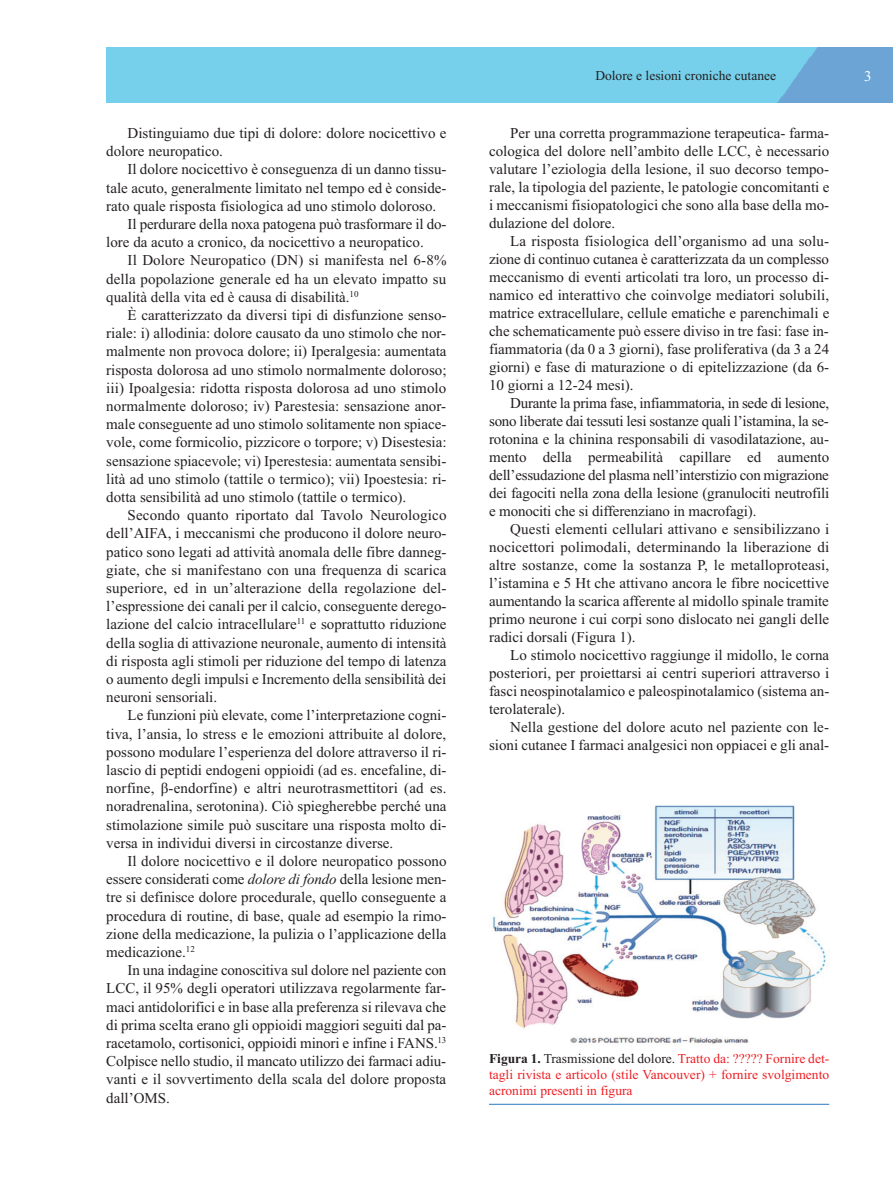
<style>
.page{position:relative;width:893px;height:1191px;background:#fff}
.page>*{position:absolute;margin:0;border:0;box-sizing:border-box;transform-origin:0 0}
.t1{font:15px/18px "Times New Roman";color:#231f20;text-align:justify}
.t2{font:15px "Times New Roman";color:#fff}
.t3{font:13.5px/16.2px "Times New Roman";color:#ee1e24;text-align:justify}
.t4{font:13.5px "Times New Roman";color:#231f20}
.s1{font-style:italic}
.s2{font-weight:700;color:#231f20}
.s3{color:#231f20}
</style>
<div class="page">
<img style="left:492px;top:805px;width:337px;height:239px">
<hr style="left:489px;top:1104px;width:340px;height:1px;background:#2b79be">
<p class="t1" style="left:106px;top:124px;width:342px;text-indent:21px">Distinguiamo due tipi di dolore: dolore nocicettivo e dolore neuropatico.</p>
<p class="t1" style="left:128px;top:160px;width:320px">Il dolore nocicettivo è conseguenza di un danno tissu-</p>
<p class="t1" style="left:106px;top:178px;width:342px">tale acuto, generalmente limitato nel tempo ed è conside-</p>
<p class="t1" style="left:106px;top:197px;width:331px">rato quale risposta fisiologica ad uno stimolo doloroso.</p>
<p class="t1" style="left:128px;top:215px;width:321px">Il perdurare della noxa patogena può trasformare il do-</p>
<p class="t1" style="left:106px;top:233px;width:319px">lore da acuto a cronico, da nocicettivo a neuropatico.</p>
<p class="t1" style="left:128px;top:251px;width:320px">Il Dolore Neuropatico (DN) si manifesta nel 6-8%</p>
<p class="t1" style="left:106px;top:269px;width:341px">della popolazione generale ed ha un elevato impatto su</p>
<p class="t1" style="left:106px;top:288px;width:254px">qualità della vita ed è causa di disabilità.<sup>10</sup></p>
<p class="t1" style="left:128px;top:306px;width:320px">È caratterizzato da diversi tipi di disfunzione senso-</p>
<p class="t1" style="left:106px;top:324px;width:341px">riale: i) allodinia: dolore causato da uno stimolo che nor-</p>
<p class="t1" style="left:106px;top:342px;width:342px">malmente non provoca dolore; ii) Iperalgesia: aumentata</p>
<p class="t1" style="left:106px;top:360px;width:342px">risposta dolorosa ad uno stimolo normalmente doloroso;</p>
<p class="t1" style="left:106px;top:379px;width:342px">iii) Ipoalgesia: ridotta risposta dolorosa ad uno stimolo</p>
<p class="t1" style="left:106px;top:397px;width:341px">normalmente doloroso; iv) Parestesia: sensazione anor-</p>
<p class="t1" style="left:106px;top:415px;width:341px">male conseguente ad uno stimolo solitamente non spiace-</p>
<p class="t1" style="left:106px;top:433px;width:342px">vole, come formicolio, pizzicore o torpore; v) Disestesia:</p>
<p class="t1" style="left:106px;top:451px;width:342px">sensazione spiacevole; vi) Iperestesia: aumentata sensibi-</p>
<p class="t1" style="left:106px;top:469px;width:342px">lità ad uno stimolo (tattile o termico); vii) Ipoestesia: ri-</p>
<p class="t1" style="left:106px;top:488px;width:301px">dotta sensibilità ad uno stimolo (tattile o termico).</p>
<p class="t1" style="left:128px;top:506px;width:320px">Secondo quanto riportato dal Tavolo Neurologico</p>
<p class="t1" style="left:106px;top:524px;width:342px">dell’AIFA, i meccanismi che producono il dolore neuro-</p>
<p class="t1" style="left:106px;top:542px;width:342px">patico sono legati ad attività anomala delle fibre danneg-</p>
<p class="t1" style="left:106px;top:560px;width:342px">giate, che si manifestano con una frequenza di scarica</p>
<p class="t1" style="left:106px;top:579px;width:342px">superiore, ed in un’alterazione della regolazione del-</p>
<p class="t1" style="left:106px;top:597px;width:342px">l’espressione dei canali per il calcio, conseguente derego-</p>
<p class="t1" style="left:106px;top:615px;width:342px">lazione del calcio intracellulare<sup>11</sup> e soprattutto riduzione</p>
<p class="t1" style="left:106px;top:633px;width:342px">della soglia di attivazione neuronale, aumento di intensità</p>
<p class="t1" style="left:106px;top:651px;width:342px">di risposta agli stimoli per riduzione del tempo di latenza</p>
<p class="t1" style="left:106px;top:670px;width:341px">o aumento degli impulsi e Incremento della sensibilità dei</p>
<p class="t1" style="left:106px;top:688px;width:112px">neuroni sensoriali.</p>
<p class="t1" style="left:128px;top:706px;width:320px">Le funzioni più elevate, come l’interpretazione cogni-</p>
<p class="t1" style="left:106px;top:724px;width:341px">tiva, l’ansia, lo stress e le emozioni attribuite al dolore,</p>
<p class="t1" style="left:106px;top:742px;width:342px">possono modulare l’esperienza del dolore attraverso il ri-</p>
<p class="t1" style="left:106px;top:761px;width:342px">lascio di peptidi endogeni oppioidi (ad es. encefaline, di-</p>
<p class="t1" style="left:106px;top:779px;width:342px">norfine, β-endorfine) e altri neurotrasmettitori (ad es.</p>
<p class="t1" style="left:106px;top:797px;width:342px">noradrenalina, serotonina). Ciò spiegherebbe perché una</p>
<p class="t1" style="left:106px;top:815px;width:342px">stimolazione simile può suscitare una risposta molto di-</p>
<p class="t1" style="left:106px;top:833px;width:289px">versa in individui diversi in circostanze diverse.</p>
<p class="t1" style="left:128px;top:852px;width:320px">Il dolore nocicettivo e il dolore neuropatico possono</p>
<p class="t1" style="left:106px;top:870px;width:342px">essere considerati come <span class="s1">dolore di fondo</span> della lesione men-</p>
<p class="t1" style="left:106px;top:888px;width:342px">tre si definisce dolore procedurale, quello conseguente a</p>
<p class="t1" style="left:106px;top:906px;width:342px">procedura di routine, di base, quale ad esempio la rimo-</p>
<p class="t1" style="left:106px;top:924px;width:342px">zione della medicazione, la pulizia o l’applicazione della</p>
<p class="t1" style="left:106px;top:943px;width:90px">medicazione.<sup>12</sup></p>
<p class="t1" style="left:128px;top:961px;width:320px">In una indagine conoscitiva sul dolore nel paziente con</p>
<p class="t1" style="left:106px;top:979px;width:341px">LCC, il 95% degli operatori utilizzava regolarmente far-</p>
<p class="t1" style="left:106px;top:997px;width:341px">maci antidolorifici e in base alla preferenza si rilevava che</p>
<p class="t1" style="left:106px;top:1015px;width:342px">di prima scelta erano gli oppioidi maggiori seguiti dal pa-</p>
<p class="t1" style="left:106px;top:1034px;width:342px">racetamolo, cortisonici, oppioidi minori e infine i FANS.<sup>13</sup></p>
<p class="t1" style="left:106px;top:1052px;width:341px">Colpisce nello studio, il mancato utilizzo dei farmaci adiu-</p>
<p class="t1" style="left:106px;top:1070px;width:341px">vanti e il sovvertimento della scala del dolore proposta</p>
<p class="t1" style="left:106px;top:1088px;width:65px">dall’OMS.</p>
<p class="t4" style="left:595px;top:67px;width:182px">Dolore e lesioni croniche cutanee</p>
<p class="t2" style="left:864px;top:67px;width:9px">3</p>
<p class="t1" style="left:489px;top:124px;width:342px;text-indent:21px">Per una corretta programmazione terapeutica- farma&shy;cologica del dolore nell’ambito delle LCC, è necessario valutare l’eziologia della lesione, il suo decorso tempo&shy;rale, la tipologia del paziente, le patologie concomitanti e i meccanismi fisiopatologici che sono alla base della mo&shy;dulazione del dolore.</p>
<p class="t1" style="left:489px;top:232px;width:342px;text-indent:21px">La risposta fisiologica dell’organismo ad una solu&shy;zione di continuo cutanea è caratterizzata da un complesso meccanismo di eventi articolati tra loro, un processo di&shy;namico ed interattivo che coinvolge mediatori solubili, matrice extracellulare, cellule ematiche e parenchimali e che schematicamente può essere diviso in tre fasi: fase in&shy;fiammatoria (da 0 a 3 giorni), fase proliferativa (da 3 a 24 giorni) e fase di maturazione o di epitelizzazione (da 6- 10 giorni a 12-24 mesi).</p>
<p class="t1" style="left:489px;top:394px;width:342px;text-indent:21px">Durante la prima fase, infiammatoria, in sede di lesione, sono liberate dai tessuti lesi sostanze quali l’istamina, la se&shy;rotonina e la chinina responsabili di vasodilatazione, au&shy;mento della permeabilità capillare ed aumento dell’essudazione del plasma nell’interstizio con migrazione dei fagociti nella zona della lesione (granulociti neutrofili e monociti che si differenziano in macrofagi).</p>
<p class="t1" style="left:489px;top:520px;width:342px;text-indent:21px">Questi elementi cellulari attivano e sensibilizzano i nocicettori polimodali, determinando la liberazione di altre sostanze, come la sostanza P, le metalloproteasi, l’istamina e 5 Ht che attivano ancora le fibre nocicettive aumentando la scarica afferente al midollo spinale tramite primo neurone i cui corpi sono dislocato nei gangli delle radici dorsali (Figura 1).</p>
<p class="t1" style="left:489px;top:646px;width:342px;text-indent:21px">Lo stimolo nocicettivo raggiunge il midollo, le corna posteriori, per proiettarsi ai centri superiori attraverso i fasci neospinotalamico e paleospinotalamico (sistema an&shy;terolaterale).</p>
<p class="t1" style="left:489px;top:718px;width:342px;text-align:right">Nella gestione del dolore acuto nel paziente con le&shy;sioni cutanee I farmaci analgesici non oppiacei e gli anal-</p>
<p class="t3" style="left:489px;top:1050px;width:342px"><span class="s2">Figura 1.</span> <span class="s3">Trasmissione del dolore.</span> Tratto da: ????? Fornire det&shy;tagli rivista e articolo (stile Vancouver) + fornire svolgimento acronimi presenti in figura</p>
</div>
